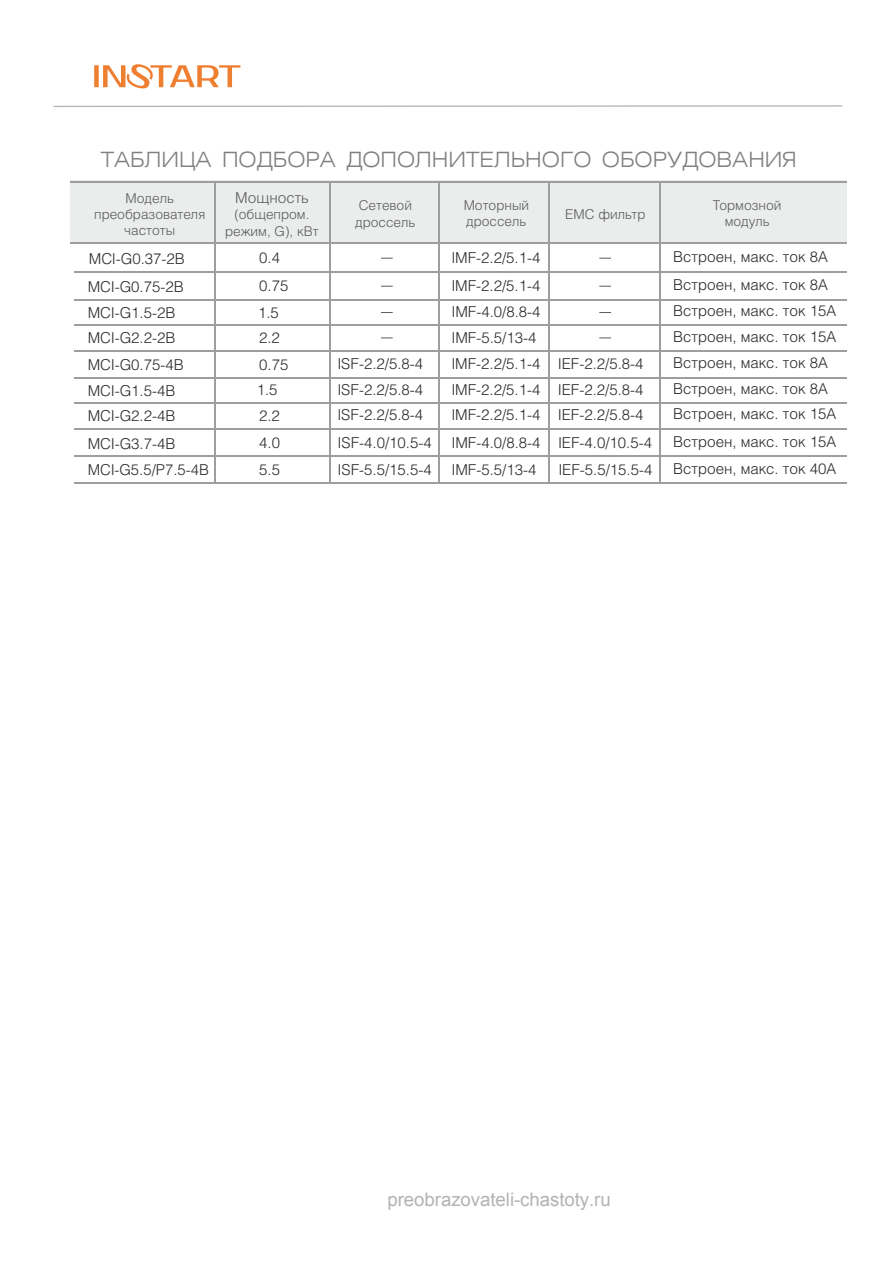
<style>
.page{position:relative;width:893px;height:1263px;background:#fff}
.page>*{position:absolute;margin:0;border:0;box-sizing:border-box;transform-origin:0 0}
.t1{font:300 21px "Helios Ext";color:#808080}
.t2{font:18.6px "Arial";letter-spacing:-.005em;color:#b2b3b3}
.t3{font:300 15px/25.8px "Helios";color:#2b2a29}
.t4{font:300 15px "Helios";color:#5b5b5b}
.t5{font:300 13.5px/16px "Helios";color:#5b5b5b;text-align:center}
</style>
<div class="page">
<div style="left:70px;top:180px;width:777px;height:63px;background:#ebecec"></div>
<hr style="left:70px;top:243px;width:777px;height:1px;background:#9d9e9e">
<hr style="left:70px;top:181px;width:777px;height:1px;background:#9d9e9e">
<hr style="left:214px;top:181px;width:1px;height:302px;background:#9d9e9e">
<hr style="left:330px;top:181px;width:1px;height:302px;background:#9d9e9e">
<hr style="left:439px;top:181px;width:1px;height:302px;background:#9d9e9e">
<hr style="left:548px;top:181px;width:1px;height:302px;background:#9d9e9e">
<hr style="left:660px;top:181px;width:1px;height:302px;background:#9d9e9e">
<hr style="left:74px;top:271px;width:773px;height:1px;background:#9d9e9e">
<hr style="left:74px;top:299px;width:773px;height:1px;background:#9d9e9e">
<hr style="left:74px;top:325px;width:773px;height:1px;background:#9d9e9e">
<hr style="left:74px;top:351px;width:773px;height:1px;background:#9d9e9e">
<hr style="left:74px;top:378px;width:773px;height:1px;background:#9d9e9e">
<hr style="left:74px;top:403px;width:773px;height:1px;background:#9d9e9e">
<hr style="left:74px;top:428px;width:773px;height:1px;background:#9d9e9e">
<hr style="left:74px;top:455px;width:773px;height:1px;background:#9d9e9e">
<svg style="left:381px;top:258px;width:12px;height:1px"></svg>
<svg style="left:381px;top:286px;width:12px;height:1px"></svg>
<svg style="left:381px;top:312px;width:12px;height:1px"></svg>
<svg style="left:381px;top:338px;width:12px;height:1px"></svg>
<svg style="left:599px;top:258px;width:12px;height:1px"></svg>
<svg style="left:599px;top:286px;width:12px;height:1px"></svg>
<svg style="left:599px;top:312px;width:12px;height:1px"></svg>
<svg style="left:599px;top:338px;width:12px;height:1px"></svg>
<hr style="left:74px;top:482px;width:773px;height:1px;background:#9d9e9e">
<svg style="left:94px;top:64px;width:146px;height:24px"></svg>
<svg style="left:53px;top:105px;width:790px;height:2px;background:#cdcece"></svg>
<h1 class="t1" style="left:101px;top:151px;width:698px">ТАБЛИЦА ПОДБОРА ДОПОЛНИТЕЛЬНОГО ОБОРУДОВАНИЯ</h1>
<p class="t5" style="left:94px;top:191px;width:113px">Модель преобразователя частоты</p>
<p class="t5" style="left:355px;top:198px;width:62px;text-align:left">Сетевой дроссель</p>
<p class="t5" style="left:464px;top:198px;width:67px;text-align:left">Моторный дроссель</p>
<p class="t4" style="left:235px;top:191px;width:75px">Мощность</p>
<p class="t5" style="left:713px;top:198px;width:70px">Тормозной модуль</p>
<p class="t5" style="left:234px;top:207px;width:77px">(общепром.</p>
<p class="t5" style="left:565px;top:207px;width:82px">ЕМС фильтр</p>
<p class="t5" style="left:225px;top:224px;width:95px">режим, G), кВт</p>
<p class="t3" style="left:88px;top:245px;width:99px;line-height:28px">MCI-G0.37-2B<br>MCI-G0.75-2B</p>
<p class="t3" style="left:88px;top:301px;width:89px">MCI-G1.5-2B</p>
<p class="t3" style="left:88px;top:326px;width:98px">MCI-G2.2-2B<br>MCI-G0.75-4B<br>MCI-G1.5-4B<br>MCI-G2.2-4B</p>
<p class="t3" style="left:88px;top:431px;width:89px">MCI-G3.7-4B</p>
<p class="t3" style="left:259px;top:245px;width:31px;line-height:28px">0.4<br>0.75</p>
<p class="t3" style="left:257px;top:300px;width:33px">1.5<br>2.2<br>0.75<br>1.5<br>2.2</p>
<p class="t3" style="left:259px;top:431px;width:22px">4.0</p>
<p class="t3" style="left:452px;top:246px;width:90px">IMF-2.2/5.1-4</p>
<p class="t3" style="left:452px;top:274px;width:90px;line-height:26.4px">IMF-2.2/5.1-4<br>IMF-4.0/8.8-4</p>
<p class="t3" style="left:452px;top:326px;width:86px">IMF-5.5/13-4</p>
<p class="t3" style="left:338px;top:352px;width:87px">ISF-2.2/5.8-4</p>
<p class="t3" style="left:452px;top:352px;width:193px">IMF-2.2/5.1-4 IEF-2.2/5.8-4</p>
<p class="t3" style="left:338px;top:378px;width:87px">ISF-2.2/5.8-4</p>
<p class="t3" style="left:452px;top:378px;width:193px">IMF-2.2/5.1-4 IEF-2.2/5.8-4</p>
<p class="t3" style="left:338px;top:402px;width:96px;line-height:27.8px">ISF-2.2/5.8-4<br>ISF-4.0/10.5-4</p>
<p class="t3" style="left:452px;top:402px;width:90px;line-height:27.8px">IMF-2.2/5.1-4<br>IMF-4.0/8.8-4</p>
<p class="t3" style="left:558px;top:402px;width:95px;line-height:27.8px">IEF-2.2/5.8-4<br>IEF-4.0/10.5-4</p>
<p class="t3" style="left:673px;top:244px;width:156px;line-height:28px">Встроен, макс. ток 8А<br>Встроен, макс. ток 8А</p>
<p class="t3" style="left:673px;top:299px;width:165px">Встроен, макс. ток 15А<br>Встроен, макс. ток 15А<br>Встроен, макс. ток 8А<br>Встроен, макс. ток 8А<br>Встроен, макс. ток 15А</p>
<p class="t3" style="left:673px;top:430px;width:165px">Встроен, макс. ток 15А</p>
<p class="t3" style="left:88px;top:458px;width:123px">MCI-G5.5/P7.5-4B</p>
<p class="t3" style="left:259px;top:458px;width:22px">5.5</p>
<p class="t3" style="left:338px;top:458px;width:95px">ISF-5.5/15.5-4</p>
<p class="t3" style="left:452px;top:458px;width:86px">IMF-5.5/13-4</p>
<p class="t3" style="left:559px;top:458px;width:95px">IEF-5.5/15.5-4</p>
<p class="t3" style="left:673px;top:457px;width:165px">Встроен, макс. ток 40А</p>
<p class="t2" style="left:387px;top:1190px;width:225px">preobrazovateli-chastoty.ru</p>
</div>
